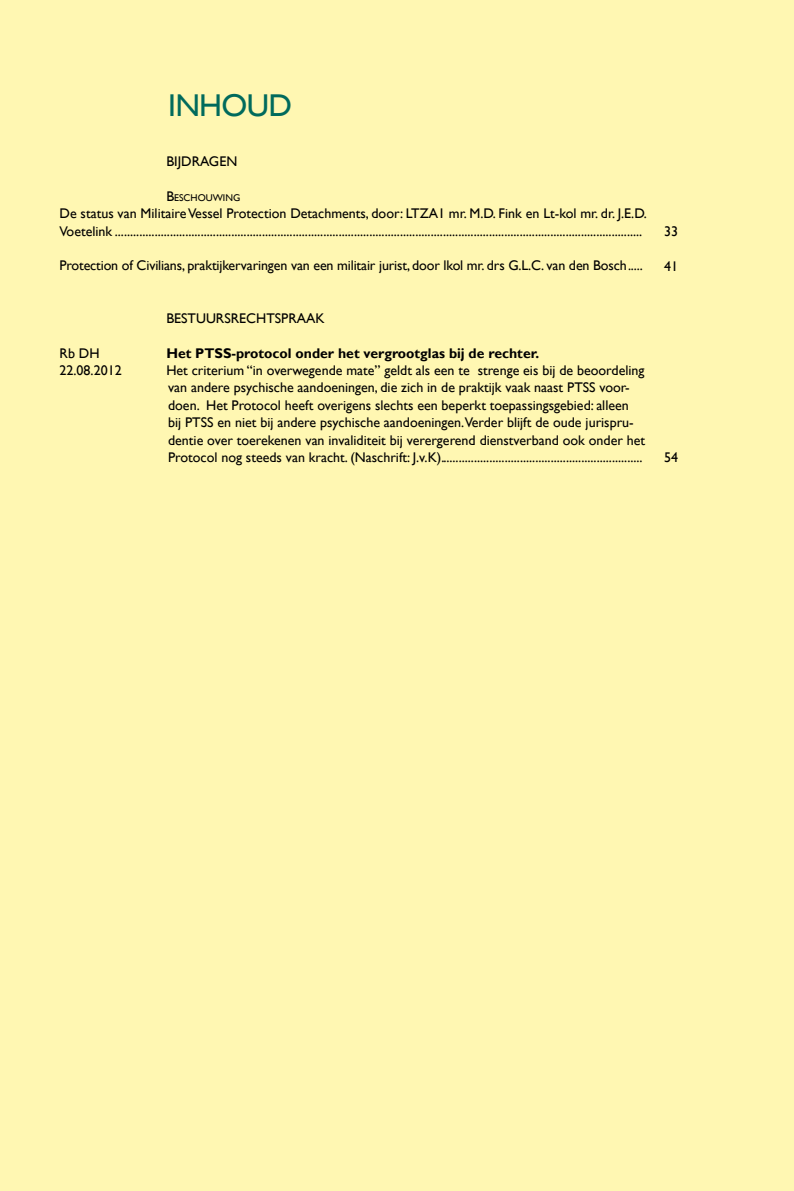
<style>
.page{position:relative;width:794px;height:1191px;background:#fff7b2}
.page>*{position:absolute;margin:0;border:0;box-sizing:border-box;transform-origin:0 0}
.t1{font:31.5px "Gill Sans";letter-spacing:-.02em;color:#006a5c}
.t2{font:14px/17.3px "Gill Sans";color:#000}
.t3{font:700 14px "Gill Sans";color:#000}
.t4{font:9.8px "Gill Sans";color:#000}
.s1{font-size:14px}
</style>
<div class="page">
<h1 class="t1" style="left:168px;top:87px;width:126px">INHOUD</h1>
<p class="t2" style="left:166px;top:153px;width:72px">BIJDRAGEN</p>
<p class="t4" style="left:166px;top:192px;width:75px"><span class="s1">B</span>ESCHOUWING</p>
<p class="t2" style="left:60px;top:205px;width:589px">De status van Militaire Vessel Protection Detachments, door: LTZA1 mr. M.D. Fink en Lt-kol mr. dr. J.E.D.<br>Voetelink ............................................................................................................................................................................</p>
<p class="t2" style="left:60px;top:257px;width:585px">Protection of Civilians, praktijkervaringen van een militair jurist, door lkol mr. drs G.L.C. van den Bosch.....</p>
<p class="t2" style="left:166px;top:309px;width:160px">BESTUURSRECHTSPRAAK</p>
<p class="t2" style="left:60px;top:344px;width:42px">Rb DH</p>
<p class="t3" style="left:166px;top:344px;width:374px">Het PTSS-protocol onder het vergrootglas bij de rechter.</p>
<p class="t2" style="left:60px;top:362px;width:64px">22.08.2012</p>
<p class="t2" style="left:166px;top:362px;width:480px">Het criterium “in overwegende mate” geldt als een te strenge eis bij de beoordeling van andere psychische aandoeningen, die zich in de praktijk vaak naast PTSS voor&shy;doen. Het Protocol heeft overigens slechts een beperkt toepassingsgebied: alleen<br>bij PTSS en niet bij andere psychische aandoeningen.Verder blijft de oude jurispru&shy;dentie over toerekenen van invaliditeit bij verergerend dienstverband ook onder het Protocol nog steeds van kracht. (Naschrift: J.v.K)..................................................................</p>
<p class="t2" style="left:664px;top:222px;width:15px">33</p>
<p class="t2" style="left:664px;top:258px;width:15px">41</p>
<p class="t2" style="left:664px;top:449px;width:15px">54</p>
</div>
